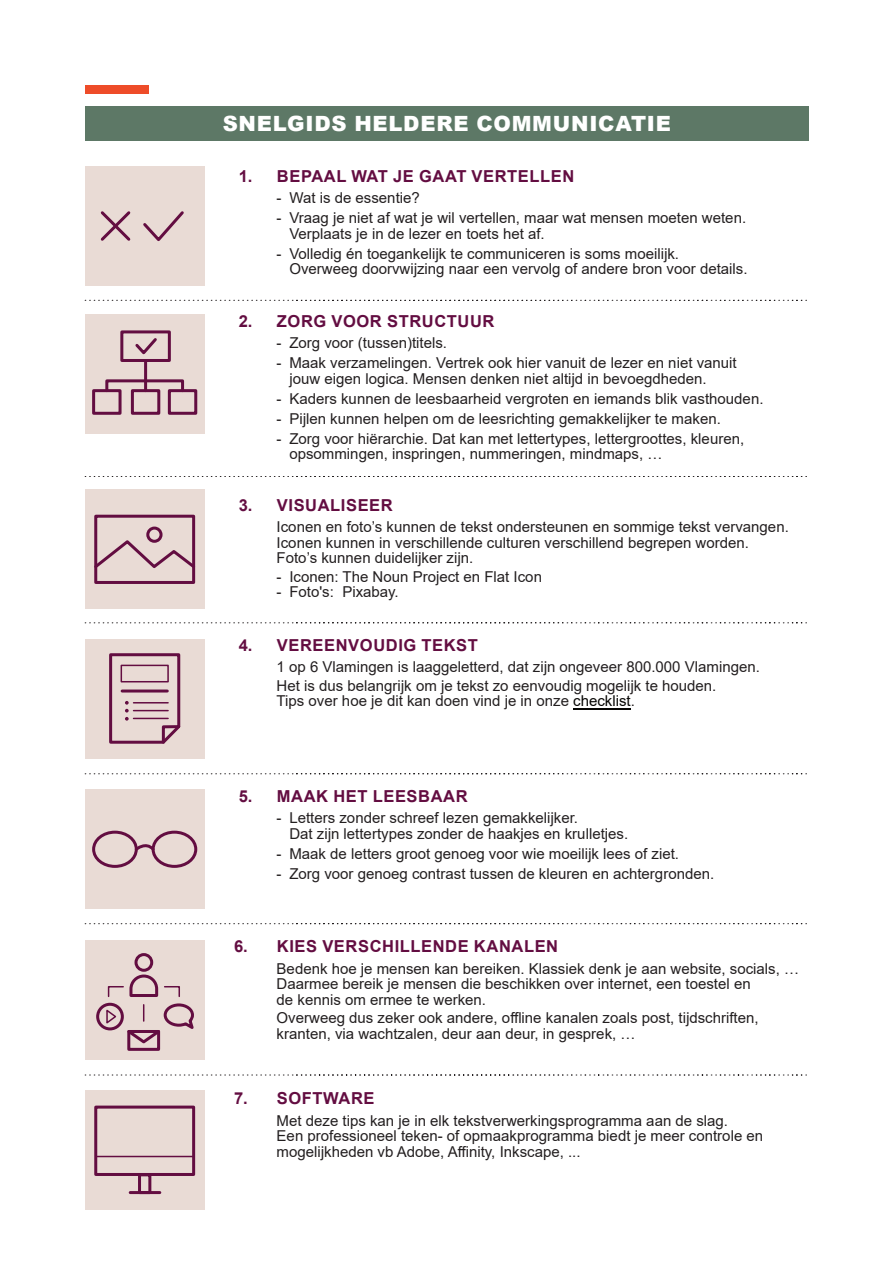
<style>
.page{position:relative;width:894px;height:1263px;background:#fff}
.page>*{position:absolute;margin:0;border:0;box-sizing:border-box;transform-origin:0 0}
.t1{font:900 21px "Arial";letter-spacing:.035em;color:#fff}
.t2{font:700 16.5px "Arial";letter-spacing:.035em;color:#630d41}
.t3{font:15px/15.5px "Arial";color:#231f20}
.s1{color:#070604}
</style>
<div class="page">
<div style="left:85px;top:85px;width:64px;height:9px;background:#ee4c29"></div>
<div style="left:85px;top:106px;width:723px;height:34px;background:#5d7866"></div>
<hr style="left:573px;top:708px;width:57px;height:1px;background:#070604">
<svg style="left:85px;top:300px;width:722px;height:1px"></svg>
<svg style="left:85px;top:476px;width:722px;height:1px"></svg>
<svg style="left:85px;top:622px;width:722px;height:1px"></svg>
<svg style="left:85px;top:773px;width:722px;height:1px"></svg>
<svg style="left:85px;top:923px;width:722px;height:1px"></svg>
<svg style="left:85px;top:1075px;width:722px;height:1px"></svg>
<div style="left:85px;top:167px;width:119px;height:119px;background:#e9dbd5"></div>
<div style="left:85px;top:315px;width:119px;height:119px;background:#e9dbd5"></div>
<div style="left:85px;top:490px;width:119px;height:119px;background:#e9dbd5"></div>
<div style="left:85px;top:639px;width:119px;height:119px;background:#e9dbd5"></div>
<div style="left:85px;top:790px;width:119px;height:119px;background:#e9dbd5"></div>
<div style="left:85px;top:941px;width:119px;height:119px;background:#e9dbd5"></div>
<div style="left:85px;top:1090px;width:119px;height:119px;background:#e9dbd5"></div>
<div style="left:92px;top:389px;width:29px;height:26px;border:3px solid #630d41"></div>
<div style="left:131px;top:389px;width:29px;height:26px;border:3px solid #630d41"></div>
<div style="left:120px;top:330px;width:51px;height:32px;border:3px solid #630d41"></div>
<div style="left:168px;top:389px;width:29px;height:26px;border:3px solid #630d41"></div>
<hr style="left:144px;top:360px;width:3px;height:31px;background:#630d41">
<div style="left:105px;top:379px;width:79px;height:13px;border:3px solid #630d41"></div>
<svg style="left:135px;top:338px;width:22px;height:17px"></svg>
<svg style="left:143px;top:211px;width:41px;height:30px"></svg>
<div style="left:94px;top:515px;width:101px;height:69px;border:3px solid #630d41"></div>
<svg style="left:94px;top:538px;width:102px;height:33px"></svg>
<div style="left:146px;top:527px;width:16px;height:16px;border:3px solid #630d41;border-radius:50%"></div>
<div style="left:92px;top:831px;width:46px;height:37px;border:3px solid #630d41;border-radius:50%"></div>
<div style="left:151px;top:831px;width:46px;height:37px;border:3px solid #630d41;border-radius:50%"></div>
<svg style="left:133px;top:841px;width:24px;height:12px"></svg>
<div style="left:94px;top:1105px;width:101px;height:71px;border:3px solid #630d41"></div>
<hr style="left:96px;top:1156px;width:97px;height:1px;background:#630d41">
<div style="left:138px;top:1173px;width:13px;height:21px;border:3px solid #630d41"></div>
<hr style="left:130px;top:1191px;width:30px;height:3px;background:#630d41">
<div style="left:134px;top:953px;width:19px;height:19px;border:3px solid #630d41;border-radius:50%"></div>
<div style="left:127px;top:1030px;width:33px;height:21px;border:3px solid #630d41"></div>
<div style="left:96px;top:1003px;width:28px;height:27px;border:3px solid #630d41;border-radius:50%"></div>
<svg style="left:105px;top:974px;width:89px;height:71px"></svg>
<svg style="left:109px;top:653px;width:72px;height:91px"></svg>
<svg style="left:100px;top:211px;width:31px;height:30px"></svg>
<h1 class="t1" style="left:223px;top:116px;width:449px">SNELGIDS HELDERE COMMUNICATIE</h1>
<p class="t2" style="left:238px;top:170px;width:337px">1. BEPAAL WAT JE GAAT VERTELLEN</p>
<p class="t3" style="left:276px;top:192px;width:145px">- Wat is de essentie?</p>
<p class="t3" style="left:289px;top:212px;width:458px;text-indent:-13px">- Vraag je niet af wat je wil vertellen, maar wat mensen moeten weten.<br>Verplaats je in de lezer en toets het af.</p>
<p class="t3" style="left:289px;top:247px;width:459px;text-indent:-13px">- Volledig én toegankelĳk te communiceren is soms moeilĳk.<br>Overweeg doorvwĳzing naar een vervolg of andere bron voor details.</p>
<p class="t2" style="left:238px;top:315px;width:257px">2. ZORG VOOR STRUCTUUR</p>
<p class="t3" style="left:276px;top:336px;width:172px">- Zorg voor (tussen)titels.</p>
<p class="t3" style="left:289px;top:356px;width:448px;text-indent:-13px">- Maak verzamelingen. Vertrek ook hier vanuit de lezer en niet vanuit jouw eigen logica. Mensen denken niet altĳd in bevoegdheden.</p>
<p class="t3" style="left:276px;top:392px;width:488px">- Kaders kunnen de leesbaarheid vergroten en iemands blik vasthouden.</p>
<p class="t3" style="left:276px;top:412px;width:445px">- Pĳlen kunnen helpen om de leesrichting gemakkelĳker te maken.</p>
<p class="t3" style="left:289px;top:432px;width:456px;text-indent:-13px">- Zorg voor hiërarchie. Dat kan met lettertypes, lettergroottes, kleuren, opsommingen, inspringen, nummeringen, mindmaps, …</p>
<p class="t2" style="left:238px;top:499px;width:156px">3. VISUALISEER</p>
<p class="t3" style="left:276px;top:521px;width:513px">Iconen en foto’s kunnen de tekst ondersteunen en sommige tekst vervangen.<br>Iconen kunnen in verschillende culturen verschillend begrepen worden.<br>Foto’s kunnen duidelĳker zĳn.</p>
<p class="t3" style="left:276px;top:570px;width:267px">- Iconen: The Noun Project en Flat Icon</p>
<p class="t3" style="left:276px;top:586px;width:124px">- Foto's: Pixabay.</p>
<p class="t2" style="left:238px;top:639px;width:241px">4. VEREENVOUDIG TEKST</p>
<p class="t3" style="left:276px;top:659px;width:484px;line-height:18.5px">1 op 6 Vlamingen is laaggeletterd, dat zĳn ongeveer 800.000 Vlamingen.<br>Het is dus belangrĳk om je tekst zo eenvoudig mogelĳk te houden.</p>
<p class="t3" style="left:276px;top:695px;width:359px">Tips over hoe je dit kan doen vind je in onze <span class="s1">checklist</span>.</p>
<p class="t2" style="left:238px;top:789px;width:230px">5. MAAK HET LEESBAAR</p>
<p class="t3" style="left:289px;top:811px;width:340px;text-indent:-13px">- Letters zonder schreef lezen gemakkelĳker.<br>Dat zĳn lettertypes zonder de haakjes en krulletjes.</p>
<p class="t3" style="left:276px;top:847px;width:404px">- Maak de letters groot genoeg voor wie moeilĳk lees of ziet.</p>
<p class="t3" style="left:276px;top:867px;width:439px">- Zorg voor genoeg contrast tussen de kleuren en achtergronden.</p>
<p class="t2" style="left:234px;top:940px;width:325px">6. KIES VERSCHILLENDE KANALEN</p>
<p class="t3" style="left:276px;top:962px;width:523px">Bedenk hoe je mensen kan bereiken. Klassiek denk je aan website, socials, …<br>Daarmee bereik je mensen die beschikken over internet, een toestel en<br>de kennis om ermee te werken.</p>
<p class="t3" style="left:276px;top:1012px;width:483px">Overweeg dus zeker ook andere, offline kanalen zoals post, tĳdschriften, kranten, via wachtzalen, deur aan deur, in gesprek, …</p>
<p class="t2" style="left:234px;top:1092px;width:142px">7. SOFTWARE</p>
<p class="t3" style="left:276px;top:1114px;width:488px">Met deze tips kan je in elk tekstverwerkingsprogramma aan de slag.<br>Een professioneel teken- of opmaakprogramma biedt je meer controle en mogelĳkheden vb Adobe, Affinity, Inkscape, ...</p>
</div>
